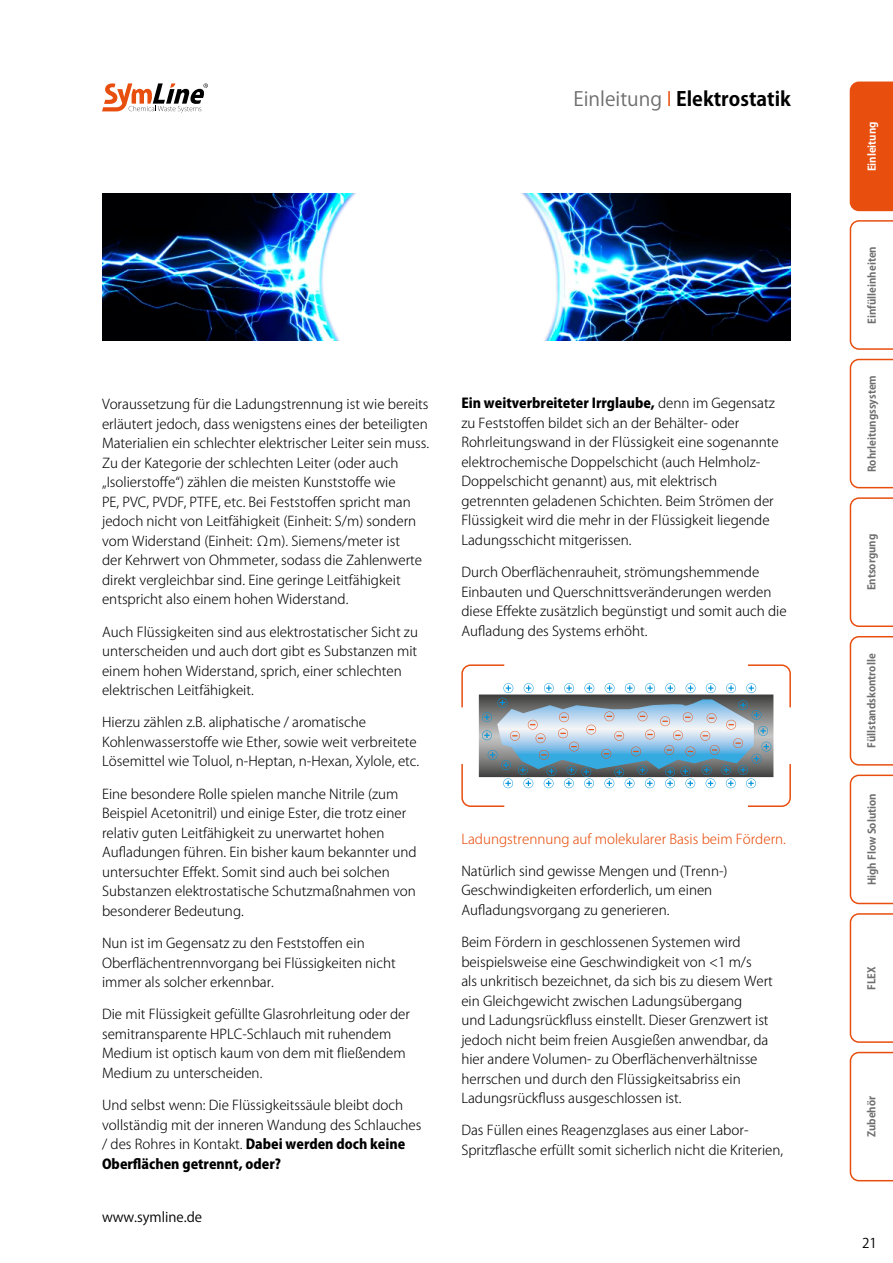
<style>
.page{position:relative;width:893px;height:1263px;background:#fff}
.page>*{position:absolute;margin:0;border:0;box-sizing:border-box;transform-origin:0 0}
.Inhaltsüberschrift{font:700 19.5px "Koz Go Pr 6 N";color:#000}
.Textblock_Fliesstext{font:300 13.5px/19.5px "Koz Go Pr 6 N";color:#000}
.Textblock_Fliesstext-2{font:300 13.5px "Koz Go Pr 6 N";color:#e84e0e}
.t1{font:13.5px "Koz Go Pr 6 N";color:#000}
.t2{font:700 10.5px "Koz Go Pr 6 N";color:#6e6e6e}
.t3{font:700 10.5px "Koz Go Pr 6 N";color:#fff}
.s1{font-weight:400;color:#6e6e6e}
.s2{font-weight:400;color:#e84e0e}
.s3{font-weight:800}
</style>
<div class="page">
<div style="left:850px;top:82px;width:43px;height:129px;background:#e84e0e"></div>
<svg style="left:850px;top:636px;width:43px;height:130px"></svg>
<svg style="left:850px;top:359px;width:43px;height:129px"></svg>
<svg style="left:850px;top:913px;width:43px;height:130px"></svg>
<svg style="left:850px;top:220px;width:43px;height:130px"></svg>
<svg style="left:850px;top:774px;width:43px;height:130px"></svg>
<svg style="left:850px;top:497px;width:43px;height:130px"></svg>
<svg style="left:850px;top:1052px;width:43px;height:129px"></svg>
<svg style="left:102px;top:83px;width:106px;height:30px"></svg>
<svg style="left:461px;top:664px;width:330px;height:143px"></svg>
<img style="left:102px;top:194px;width:689px;height:146px">
<p class="Inhaltsüberschrift" style="left:573px;top:88px;width:219px"><span class="s1">Einleitung</span> <span class="s2">I</span> Elektrostatik</p>
<p class="Textblock_Fliesstext" style="left:102px;top:395px;width:329px">Voraussetzung für die Ladungstrennung ist wie bereits erläutert jedoch, dass wenigstens eines der beteiligten Materialien ein schlechter elektrischer Leiter sein muss.<br>Zu der Kategorie der schlechten Leiter (oder auch „Isolierstoffe“) zählen die meisten Kunststoffe wie<br>PE, PVC, PVDF, PTFE, etc. Bei Feststoffen spricht man jedoch nicht von Leitfähigkeit (Einheit: S/m) sondern vom Widerstand (Einheit: Ωm). Siemens/meter ist<br>der Kehrwert von Ohmmeter, sodass die Zahlenwerte direkt vergleichbar sind. Eine geringe Leitfähigkeit entspricht also einem hohen Widerstand.</p>
<p class="Textblock_Fliesstext" style="left:102px;top:622px;width:317px">Auch Flüssigkeiten sind aus elektrostatischer Sicht zu unterscheiden und auch dort gibt es Substanzen mit einem hohen Widerstand, sprich, einer schlechten elektrischen Leitfähigkeit.</p>
<p class="Textblock_Fliesstext" style="left:102px;top:713px;width:319px">Hierzu zählen z.B. aliphatische / aromatische<br>Kohlenwasserstoffe wie Ether, sowie weit verbreitete<br>Lösemittel wie Toluol, n-Heptan, n-Hexan, Xylole, etc.</p>
<p class="Textblock_Fliesstext" style="left:102px;top:784px;width:316px">Eine besondere Rolle spielen manche Nitrile (zum Beispiel Acetonitril) und einige Ester, die trotz einer relativ guten Leitfähigkeit zu unerwartet hohen Aufladungen führen. Ein bisher kaum bekannter und untersuchter Effekt. Somit sind auch bei solchen Substanzen elektrostatische Schutzmaßnahmen von besonderer Bedeutung.</p>
<p class="Textblock_Fliesstext" style="left:102px;top:933px;width:295px">Nun ist im Gegensatz zu den Feststoffen ein<br>Oberflächentrennvorgang bei Flüssigkeiten nicht immer als solcher erkennbar.</p>
<p class="Textblock_Fliesstext" style="left:102px;top:1005px;width:309px">Die mit Flüssigkeit gefüllte Glasrohrleitung oder der semitransparente HPLC-Schlauch mit ruhendem Medium ist optisch kaum von dem mit fließendem Medium zu unterscheiden.</p>
<p class="Textblock_Fliesstext" style="left:102px;top:1095px;width:321px">Und selbst wenn: Die Flüssigkeitssäule bleibt doch vollständig mit der inneren Wandung des Schlauches / des Rohres in Kontakt. <span class="s3">Dabei werden doch keine Oberflächen getrennt, oder?</span></p>
<p class="t1" style="left:102px;top:1209px;width:102px">www.symline.de</p>
<p class="Textblock_Fliesstext" style="left:461px;top:394px;width:319px"><span class="s3">Ein weitverbreiteter Irrglaube,</span> denn im Gegensatz zu Feststoffen bildet sich an der Behälter- oder Rohrleitungswand in der Flüssigkeit eine sogenannte elektrochemische Doppelschicht (auch Helmholz-Doppelschicht genannt) aus, mit elektrisch getrennten geladenen Schichten. Beim Strömen der Flüssigkeit wird die mehr in der Flüssigkeit liegende Ladungsschicht mitgerissen.</p>
<p class="Textblock_Fliesstext" style="left:461px;top:563px;width:327px">Durch Oberflächenrauheit, strömungshemmende Einbauten und Querschnittsveränderungen werden diese Effekte zusätzlich begünstigt und somit auch die Aufladung des Systems erhöht.</p>
<p class="Textblock_Fliesstext-2" style="left:461px;top:831px;width:326px">Ladungstrennung auf molekularer Basis beim Fördern.</p>
<p class="Textblock_Fliesstext" style="left:461px;top:861px;width:268px">Natürlich sind gewisse Mengen und (Trenn-)<br>Geschwindigkeiten erforderlich, um einen<br>Aufladungsvorgang zu generieren.</p>
<p class="Textblock_Fliesstext" style="left:461px;top:933px;width:313px">Beim Fördern in geschlossenen Systemen wird beispielsweise eine Geschwindigkeit von &lt;1 m/s<br>als unkritisch bezeichnet, da sich bis zu diesem Wert ein Gleichgewicht zwischen Ladungsübergang<br>und Ladungsrückfluss einstellt. Dieser Grenzwert ist jedoch nicht beim freien Ausgießen anwendbar, da hier andere Volumen- zu Oberflächenverhältnisse herrschen und durch den Flüssigkeitsabriss ein Ladungsrückfluss ausgeschlossen ist.</p>
<p class="Textblock_Fliesstext" style="left:461px;top:1121px;width:323px">Das Füllen eines Reagenzglases aus einer Labor-<br>Spritzflasche erfüllt somit sicherlich nicht die Kriterien,</p>
<p class="t3" style="left:866px;top:171px;width:51px;rotate:-90deg">Einleitung</p>
<p class="t2" style="left:866px;top:324px;width:79px;rotate:-90deg">Einfülleinheiten</p>
<p class="t2" style="left:866px;top:472px;width:98px;rotate:-90deg">Rohrleitungssystem</p>
<p class="t2" style="left:866px;top:590px;width:58px;rotate:-90deg">Entsorgung</p>
<p class="t2" style="left:866px;top:748px;width:96px;rotate:-90deg">Füllstandskontrolle</p>
<p class="t2" style="left:866px;top:885px;width:93px;rotate:-90deg">High Flow Solution</p>
<p class="t2" style="left:866px;top:990px;width:25px;rotate:-90deg">FLEX</p>
<p class="t2" style="left:866px;top:1137px;width:43px;rotate:-90deg">Zubehör</p>
<p class="t1" style="left:862px;top:1235px;width:16px">21</p>
</div>
